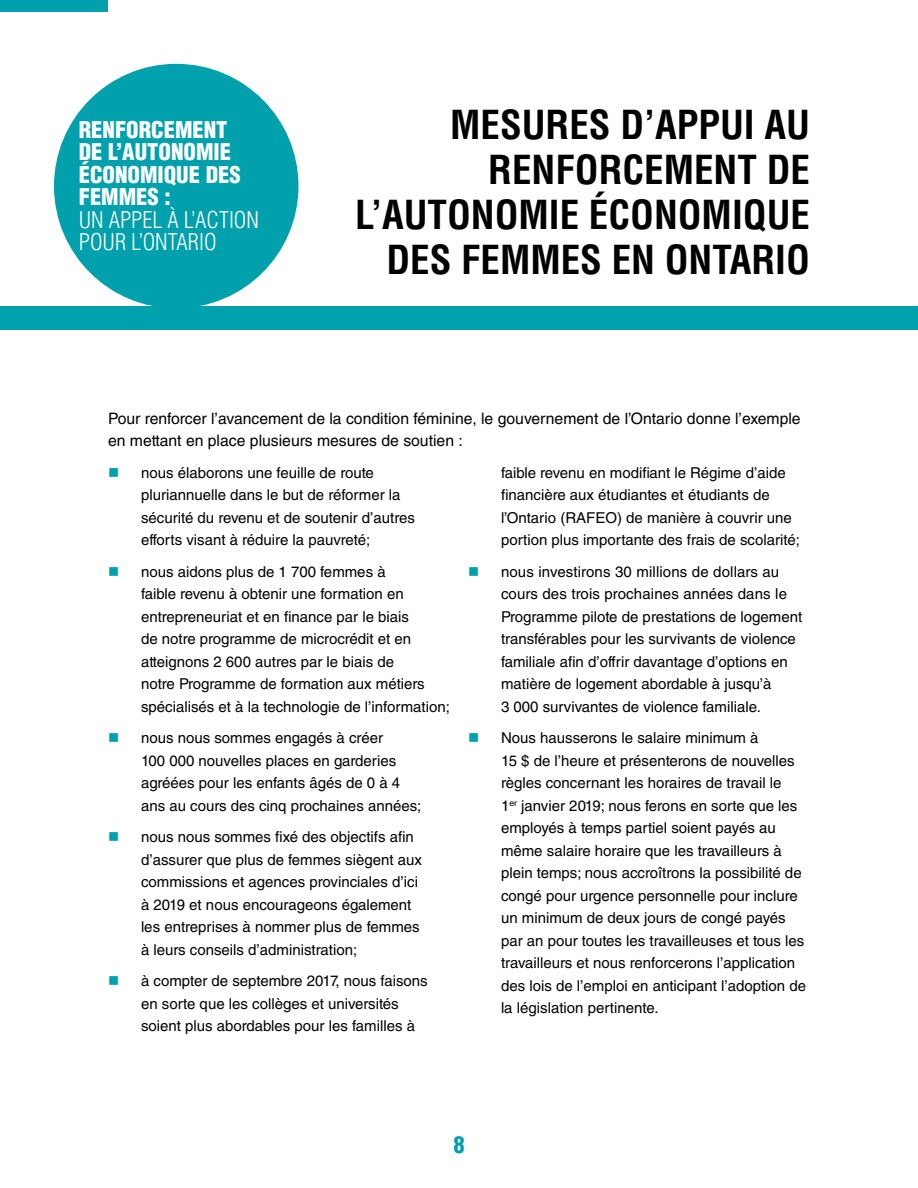
<style>
.page{position:relative;width:918px;height:1188px;background:#fff}
.page>*{position:absolute;margin:0;border:0;box-sizing:border-box;transform-origin:0 0}
.t1{font:700 condensed 39px/45px "Helvetica LT Std";color:#000;text-align:right}
.t2{font:900 condensed 22.5px/22.5px "Helvetica LT Std";color:#fff}
.t3{font:300 condensed 22.5px/22.5px "Helvetica LT Std";color:#fff}
.t4{font:900 condensed 22.5px "Helvetica LT Std";color:#00a1ac}
.t5{font:15.75px/22.5px "Helvetica LT Std";color:#000}
.t6{font:15px/22.5px "Helvetica LT Std";color:#000}
</style>
<div class="page">
<div style="left:54px;top:64px;width:244px;height:244px;background:#00a1ac;border-radius:50%"></div>
<div style="left:0;top:0;width:108px;height:12px;background:#00a1ac"></div>
<div style="left:0;top:306px;width:918px;height:24px;background:#00a1ac"></div>
<h2 class="t2" style="left:79px;top:118px;width:163px">RENFORCEMENT<br>DE L’AUTONOMIE<br>ÉCONOMIQUE DES<br>FEMMES :</h2>
<h2 class="t3" style="left:79px;top:208px;width:182px">UN APPEL À L’ACTION<br>POUR L’ONTARIO</h2>
<h1 class="t1" style="left:355px;top:103px;width:456px">MESURES D’APPUI AU<br>RENFORCEMENT DE<br>L’AUTONOMIE ÉCONOMIQUE<br>DES FEMMES EN ONTARIO</h1>
<p class="t5" style="left:108px;top:407px;width:694px">Pour renforcer l’avancement de la condition féminine, le gouvernement de l’Ontario donne l’exemple en mettant en place plusieurs mesures de soutien :</p>
<p class="t6" style="left:141px;top:461px;width:276px">nous élaborons une feuille de route pluriannuelle dans le but de réformer la sécurité du revenu et de soutenir d’autres efforts visant à réduire la pauvreté;</p>
<p class="t6" style="left:141px;top:560px;width:310px">nous aidons plus de 1 700 femmes à<br>faible revenu à obtenir une formation en entrepreneuriat et en finance par le biais<br>de notre programme de microcrédit et en atteignons 2 600 autres par le biais de<br>notre Programme de formation aux métiers spécialisés et à la technologie de l’information;</p>
<p class="t6" style="left:141px;top:727px;width:282px">nous nous sommes engagés à créer<br>100 000 nouvelles places en garderies agréées pour les enfants âgés de 0 à 4 ans au cours des cinq prochaines années;</p>
<p class="t6" style="left:141px;top:826px;width:283px">nous nous sommes fixé des objectifs afin d’assurer que plus de femmes siègent aux commissions et agences provinciales d’ici à 2019 et nous encourageons également les entreprises à nommer plus de femmes à leurs conseils d’administration;</p>
<p class="t6" style="left:141px;top:970px;width:288px">à compter de septembre 2017, nous faisons en sorte que les collèges et universités soient plus abordables pour les familles à</p>
<p class="t6" style="left:501px;top:461px;width:300px">faible revenu en modifiant le Régime d’aide financière aux étudiantes et étudiants de l’Ontario (RAFEO) de manière à couvrir une portion plus importante des frais de scolarité;</p>
<p class="t6" style="left:501px;top:560px;width:303px">nous investirons 30 millions de dollars au cours des trois prochaines années dans le Programme pilote de prestations de logement transférables pour les survivants de violence familiale afin d’offrir davantage d’options en matière de logement abordable à jusqu’à<br>3 000 survivantes de violence familiale.</p>
<p class="t6" style="left:501px;top:727px;width:307px">Nous hausserons le salaire minimum à<br>15 $ de l’heure et présenterons de nouvelles règles concernant les horaires de travail le<br>1<sup>er</sup> janvier 2019; nous ferons en sorte que les employés à temps partiel soient payés au même salaire horaire que les travailleurs à plein temps; nous accroîtrons la possibilité de congé pour urgence personnelle pour inclure un minimum de deux jours de congé payés par an pour toutes les travailleuses et tous les travailleurs et nous renforcerons l’application des lois de l’emploi en anticipant l’adoption de la législation pertinente.</p>
<h2 class="t4" style="left:453px;top:1130px;width:13px">8</h2>
</div>
